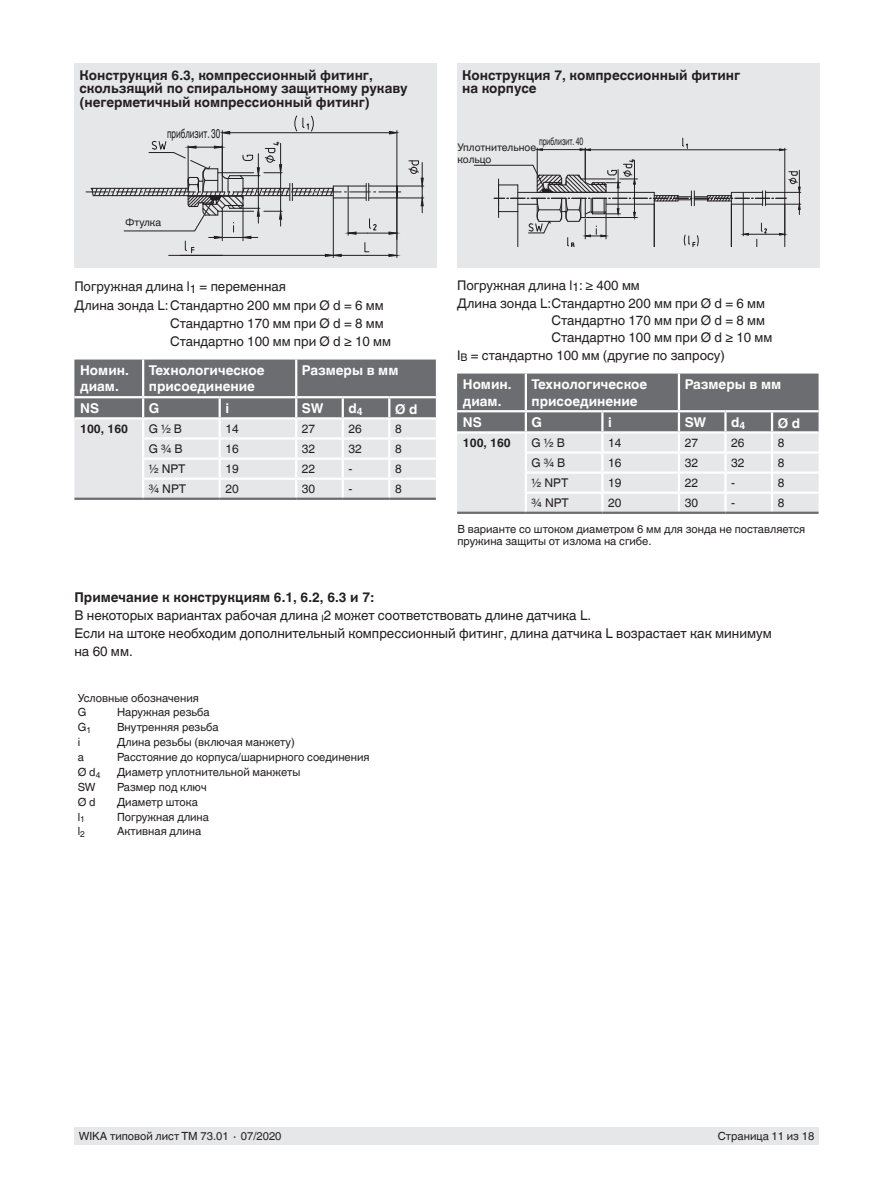
<style>
.page{position:relative;width:893px;height:1188px;background:#fff}
.page>*{position:absolute;margin:0;border:0;box-sizing:border-box;transform-origin:0 0}
.t1{font:13.5px/18px "Helvetica World";color:#231f20}
.t2{font:700 13.5px/13.5px "Helvetica World";color:#231f20}
.t3{font:700 13.5px/16.5px "Helvetica World";color:#fff}
.t4{font:13.35px "Helvetica World";color:#231f20}
.t5{font:12.75px "Helvetica World";color:#201d1e;scale:.64 1}
.t6{font:12px "Helvetica World";color:#231f20}
.t7{font:700 12px "Helvetica World";color:#231f20}
.t8{font:11.25px/12.3px "Helvetica World";color:#231f20}
.t9{font:10.65px "Helvetica World";color:#201d1e;scale:.64 1}
.t10{font:10.5px/12.3px "Helvetica World";color:#231f20}
.s1{font-weight:700}
</style>
<div class="page">
<div style="left:74px;top:1128px;width:745px;height:17px;background:#e6e7e9"></div>
<div style="left:74px;top:64px;width:363px;height:204px;background:#e6e7e9"></div>
<div style="left:457px;top:64px;width:362px;height:204px;background:#e6e7e9"></div>
<hr style="left:333px;top:198px;width:1px;height:60px;background:#231f20">
<hr style="left:397px;top:131px;width:1px;height:55px;background:#231f20">
<hr style="left:222px;top:131px;width:1px;height:45px;background:#231f20">
<hr style="left:230px;top:132px;width:159px;height:1px;background:#231f20">
<svg style="left:389px;top:131px;width:9px;height:4px"></svg>
<svg style="left:222px;top:131px;width:8px;height:4px"></svg>
<svg style="left:294px;top:115px;width:20px;height:17px"></svg>
<hr style="left:397px;top:198px;width:1px;height:60px;background:#231f20">
<svg style="left:86px;top:141px;width:338px;height:116px"></svg>
<hr style="left:348px;top:186px;width:1px;height:49px;background:#231f20">
<hr style="left:537px;top:148px;width:1px;height:30px;background:#231f20">
<hr style="left:542px;top:149px;width:38px;height:1px;background:#231f20">
<svg style="left:536px;top:148px;width:7px;height:3px"></svg>
<hr style="left:585px;top:148px;width:1px;height:31px;background:#231f20">
<hr style="left:784px;top:148px;width:1px;height:44px;background:#231f20">
<hr style="left:590px;top:150px;width:190px;height:1px;background:#231f20">
<svg style="left:579px;top:148px;width:12px;height:3px"></svg>
<svg style="left:779px;top:148px;width:6px;height:3px"></svg>
<svg style="left:682px;top:138px;width:6px;height:11px"></svg>
<hr style="left:474px;top:165px;width:59px;height:1px;background:#231f20">
<svg style="left:494px;top:159px;width:307px;height:87px"></svg>
<hr style="left:74px;top:498px;width:69px;height:2px;background:#6c6d70">
<svg style="left:74px;top:360px;width:362px;height:139px;background:#b7b8ba"></svg>
<hr style="left:143px;top:498px;width:77px;height:2px;background:#6c6d70">
<hr style="left:220px;top:498px;width:76px;height:2px;background:#6c6d70">
<hr style="left:296px;top:498px;width:47px;height:2px;background:#6c6d70">
<hr style="left:343px;top:498px;width:46px;height:2px;background:#6c6d70">
<hr style="left:389px;top:498px;width:47px;height:2px;background:#6c6d70">
<hr style="left:143px;top:417px;width:77px;height:3px;background:#fff">
<hr style="left:220px;top:417px;width:76px;height:3px;background:#fff">
<hr style="left:296px;top:417px;width:47px;height:3px;background:#fff">
<hr style="left:343px;top:417px;width:46px;height:3px;background:#fff">
<hr style="left:389px;top:417px;width:47px;height:3px;background:#fff">
<hr style="left:457px;top:512px;width:69px;height:2px;background:#6c6d70">
<svg style="left:457px;top:374px;width:362px;height:139px;background:#b7b8ba"></svg>
<hr style="left:526px;top:512px;width:76px;height:2px;background:#6c6d70">
<hr style="left:602px;top:512px;width:77px;height:2px;background:#6c6d70">
<hr style="left:679px;top:512px;width:46px;height:2px;background:#6c6d70">
<hr style="left:725px;top:512px;width:47px;height:2px;background:#6c6d70">
<hr style="left:772px;top:512px;width:47px;height:2px;background:#6c6d70">
<hr style="left:526px;top:431px;width:76px;height:3px;background:#fff">
<hr style="left:602px;top:431px;width:77px;height:3px;background:#fff">
<hr style="left:679px;top:431px;width:46px;height:3px;background:#fff">
<hr style="left:725px;top:431px;width:47px;height:3px;background:#fff">
<hr style="left:772px;top:431px;width:47px;height:3px;background:#fff">
<p class="t2" style="left:79px;top:68px;width:330px">Конструкция 6.3, компрессионный фитинг, скользящий по спиральному защитному рукаву (негерметичный компрессионный фитинг)</p>
<p class="t2" style="left:462px;top:68px;width:280px">Конструкция 7, компрессионный фитинг на корпусе</p>
<p class="t5" style="left:167px;top:126px;width:85px">приблизит. 30</p>
<p class="t10" style="left:126px;top:216px;width:37px">Фтулка</p>
<p class="t4" style="left:74px;top:279px;width:213px">Погружная длина l<sub>1</sub> = переменная</p>
<p class="t4" style="left:74px;top:297px;width:311px">Длина зонда L:Стандартно 200 мм при Ø d = 6 мм</p>
<p class="t4" style="left:170px;top:315px;width:215px">Стандартно 170 мм при Ø d = 8 мм</p>
<p class="t4" style="left:170px;top:333px;width:223px">Стандартно 100 мм при Ø d ≥ 10 мм</p>
<p class="t3" style="left:80px;top:362px;width:50px">Номин. диам.</p>
<p class="t3" style="left:149px;top:362px;width:117px">Технологическое присоединение</p>
<p class="t3" style="left:302px;top:362px;width:98px">Размеры в мм</p>
<p class="t3" style="left:80px;top:400px;width:20px">NS</p>
<p class="t3" style="left:149px;top:400px;width:12px">G</p>
<p class="t3" style="left:225px;top:400px;width:5px">i</p>
<p class="t3" style="left:302px;top:400px;width:23px">SW</p>
<p class="t3" style="left:349px;top:400px;width:16px">d<sub>4</sub></p>
<p class="t3" style="left:395px;top:401px;width:24px">Ø d</p>
<p class="t7" style="left:80px;top:422px;width:50px">100, 160</p>
<p class="t6" style="left:149px;top:422px;width:35px">G ½ B</p>
<p class="t6" style="left:225px;top:422px;width:15px">14</p>
<p class="t6" style="left:302px;top:422px;width:15px">27</p>
<p class="t6" style="left:348px;top:422px;width:15px">26</p>
<p class="t6" style="left:395px;top:422px;width:8px">8</p>
<p class="t6" style="left:149px;top:442px;width:35px">G ¾ B</p>
<p class="t6" style="left:225px;top:442px;width:15px">16</p>
<p class="t6" style="left:302px;top:442px;width:15px">32</p>
<p class="t6" style="left:348px;top:442px;width:15px">32</p>
<p class="t6" style="left:395px;top:442px;width:8px">8</p>
<p class="t6" style="left:149px;top:462px;width:38px">½ NPT</p>
<p class="t6" style="left:225px;top:462px;width:15px">19</p>
<p class="t6" style="left:302px;top:462px;width:15px">22</p>
<p class="t6" style="left:348px;top:462px;width:5px">-</p>
<p class="t6" style="left:395px;top:462px;width:8px">8</p>
<p class="t6" style="left:149px;top:482px;width:39px">¾ NPT</p>
<p class="t6" style="left:225px;top:482px;width:15px">20</p>
<p class="t6" style="left:302px;top:482px;width:15px">30</p>
<p class="t6" style="left:348px;top:482px;width:5px">-</p>
<p class="t6" style="left:395px;top:482px;width:8px">8</p>
<p class="t9" style="left:539px;top:135px;width:71px">приблизит. 40</p>
<p class="t10" style="left:457px;top:141px;width:80px">Уплотнительное кольцо</p>
<p class="t4" style="left:457px;top:277px;width:184px">Погружная длина l<sub>1</sub>: ≥ 400 мм</p>
<p class="t4" style="left:457px;top:295px;width:309px">Длина зонда L:Стандартно 200 мм при Ø d = 6 мм</p>
<p class="t4" style="left:551px;top:313px;width:215px">Стандартно 170 мм при Ø d = 8 мм</p>
<p class="t4" style="left:551px;top:330px;width:223px">Стандартно 100 мм при Ø d ≥ 10 мм</p>
<p class="t4" style="left:457px;top:347px;width:269px">I<sub>B</sub> = стандартно 100 мм (другие по запросу)</p>
<p class="t3" style="left:463px;top:376px;width:50px">Номин. диам.</p>
<p class="t3" style="left:532px;top:376px;width:117px">Технологическое присоединение</p>
<p class="t3" style="left:685px;top:376px;width:98px">Размеры в мм</p>
<p class="t3" style="left:463px;top:414px;width:20px">NS</p>
<p class="t3" style="left:532px;top:414px;width:12px">G</p>
<p class="t3" style="left:608px;top:414px;width:5px">i</p>
<p class="t3" style="left:685px;top:414px;width:23px">SW</p>
<p class="t3" style="left:731px;top:414px;width:16px">d<sub>4</sub></p>
<p class="t3" style="left:778px;top:415px;width:24px">Ø d</p>
<p class="t7" style="left:463px;top:436px;width:50px">100, 160</p>
<p class="t6" style="left:532px;top:436px;width:35px">G ½ B</p>
<p class="t6" style="left:608px;top:436px;width:15px">14</p>
<p class="t6" style="left:685px;top:436px;width:15px">27</p>
<p class="t6" style="left:731px;top:436px;width:15px">26</p>
<p class="t6" style="left:778px;top:436px;width:8px">8</p>
<p class="t6" style="left:532px;top:456px;width:35px">G ¾ B</p>
<p class="t6" style="left:608px;top:456px;width:15px">16</p>
<p class="t6" style="left:685px;top:456px;width:15px">32</p>
<p class="t6" style="left:731px;top:456px;width:15px">32</p>
<p class="t6" style="left:778px;top:456px;width:8px">8</p>
<p class="t6" style="left:532px;top:476px;width:38px">½ NPT</p>
<p class="t6" style="left:608px;top:476px;width:15px">19</p>
<p class="t6" style="left:685px;top:476px;width:15px">22</p>
<p class="t6" style="left:731px;top:476px;width:5px">-</p>
<p class="t6" style="left:778px;top:476px;width:8px">8</p>
<p class="t6" style="left:532px;top:496px;width:39px">¾ NPT</p>
<p class="t6" style="left:608px;top:496px;width:15px">20</p>
<p class="t6" style="left:685px;top:496px;width:15px">30</p>
<p class="t6" style="left:731px;top:496px;width:5px">-</p>
<p class="t6" style="left:778px;top:496px;width:8px">8</p>
<p class="t8" style="left:457px;top:523px;width:349px">В варианте со штоком диаметром 6 мм для зонда не поставляется пружина защиты от излома на сгибе.</p>
<p class="t1" style="left:74px;top:589px;width:699px"><span class="s1">Примечание к конструкциям 6.1, 6.2, 6.3 и 7:<br></span>В некоторых вариантах рабочая длина <sub>l</sub>2 может соответствовать длине датчика L.<br>Если на штоке необходим дополнительный компрессионный фитинг, длина датчика L возрастает как минимум на 60 мм.</p>
<p class="t8" style="left:78px;top:690px;width:123px;line-height:14.9px">Условные обозначения<br>G</p>
<p class="t8" style="left:117px;top:706px;width:94px">Наружная резьба</p>
<p class="t8" style="left:78px;top:721px;width:15px">G<sub>1</sub></p>
<p class="t8" style="left:117px;top:721px;width:103px">Внутренняя резьба</p>
<p class="t8" style="left:78px;top:736px;width:4px">i</p>
<p class="t8" style="left:117px;top:736px;width:179px">Длина резьбы (включая манжету)</p>
<p class="t8" style="left:78px;top:751px;width:8px">a</p>
<p class="t8" style="left:117px;top:751px;width:254px">Расстояние до корпуса/шарнирного соединения</p>
<p class="t8" style="left:78px;top:766px;width:24px">Ø d<sub>4</sub></p>
<p class="t8" style="left:117px;top:766px;width:185px">Диаметр уплотнительной манжеты</p>
<p class="t8" style="left:78px;top:781px;width:19px">SW</p>
<p class="t8" style="left:117px;top:781px;width:91px">Размер под ключ</p>
<p class="t8" style="left:78px;top:796px;width:19px">Ø d</p>
<p class="t8" style="left:117px;top:796px;width:82px">Диаметр штока</p>
<p class="t8" style="left:78px;top:811px;width:9px">l<sub>1</sub></p>
<p class="t8" style="left:117px;top:811px;width:93px">Погружная длина</p>
<p class="t8" style="left:78px;top:825px;width:9px">l<sub>2</sub></p>
<p class="t8" style="left:117px;top:825px;width:86px">Активная длина</p>
<p class="t8" style="left:79px;top:1130px;width:204px">WIKA типовой лист TM 73.01 ∙ 07/2020</p>
<p class="t8" style="left:718px;top:1130px;width:98px">Страница 11 из 18</p>
</div>
